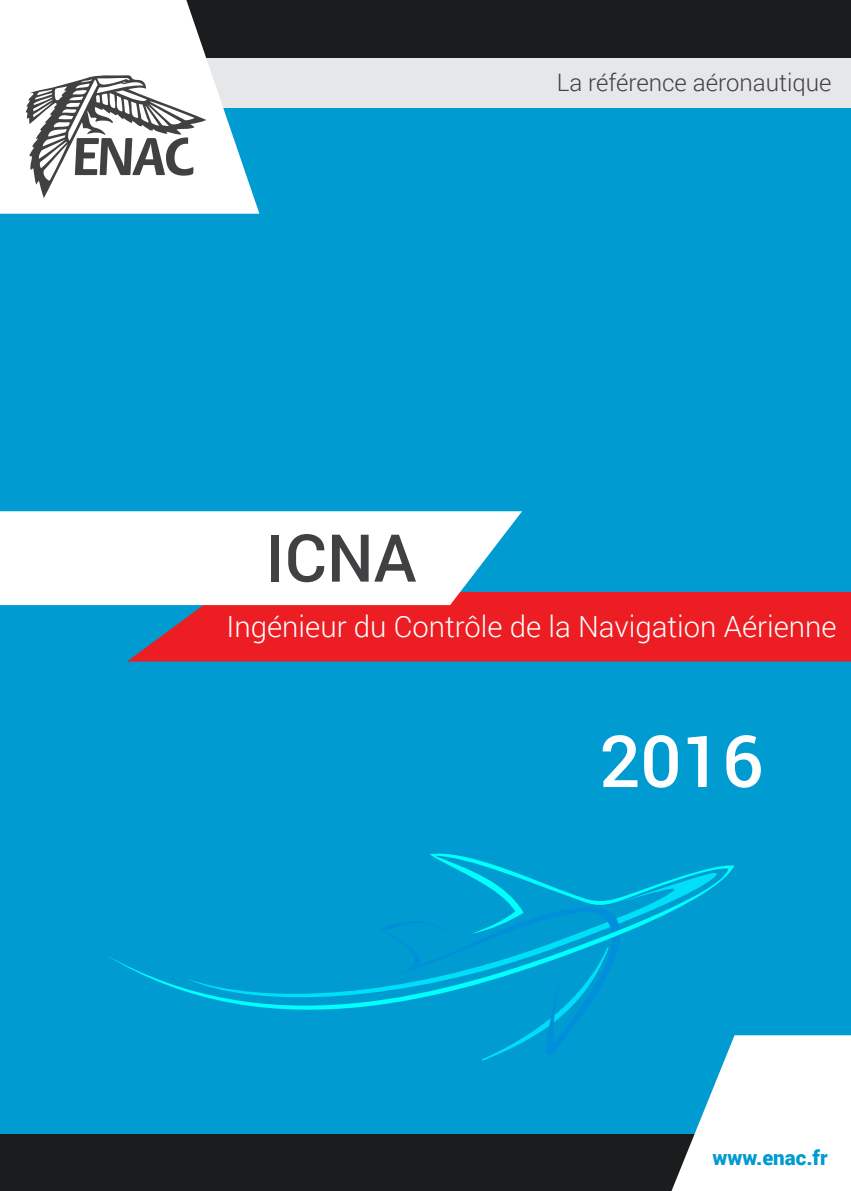
<style>
.page{position:relative;width:851px;height:1191px;background:#fff}
.page>*{position:absolute;margin:0;border:0;box-sizing:border-box;transform-origin:0 0}
.t1{font:500 72px "Roboto";color:#fff}
.t2{font:500 66px "Roboto";color:#414042}
.t3{font:300 29.4px "Roboto";color:#fff}
.t4{font:300 24px "Roboto";color:#414042}
.t5{font:900 20.6px "Roboto";color:#009bd0}
</style>
<div class="page">
<div style="left:0;top:0;width:850px;height:1191px;background:#009bd0"></div>
<div style="left:127px;top:592px;width:723px;height:69px;background:#ed1d24"></div>
<svg style="left:0;top:511px;width:522px;height:94px;background:#f2f6f8"></svg>
<div style="left:2px;top:57px;width:848px;height:51px;background:#e6e7e8"></div>
<div style="left:0;top:0;width:850px;height:57px;background:#1b1c1d"></div>
<div style="left:0;top:1135px;width:850px;height:56px;background:#1b1c1d"></div>
<svg style="left:0;top:0;width:259px;height:214px;fill:#fff"></svg>
<svg style="left:26px;top:74px;width:180px;height:124px;background:#bfbfc0"></svg>
<svg style="left:671px;top:1035px;width:179px;height:156px;background:#dbedf3"></svg>
<svg style="left:108px;top:853px;width:626px;height:203px"></svg>
<p class="t4" style="left:556px;top:66px;width:276px">La référence aéronautique</p>
<h2 class="t2" style="left:266px;top:512px;width:152px">ICNA</h2>
<p class="t3" style="left:226px;top:606px;width:611px">Ingénieur du Contrôle de la Navigation Aérienne</p>
<h1 class="t1" style="left:599px;top:711px;width:165px">2016</h1>
<p class="t5" style="left:712px;top:1143px;width:117px">www.enac.fr</p>
</div>
